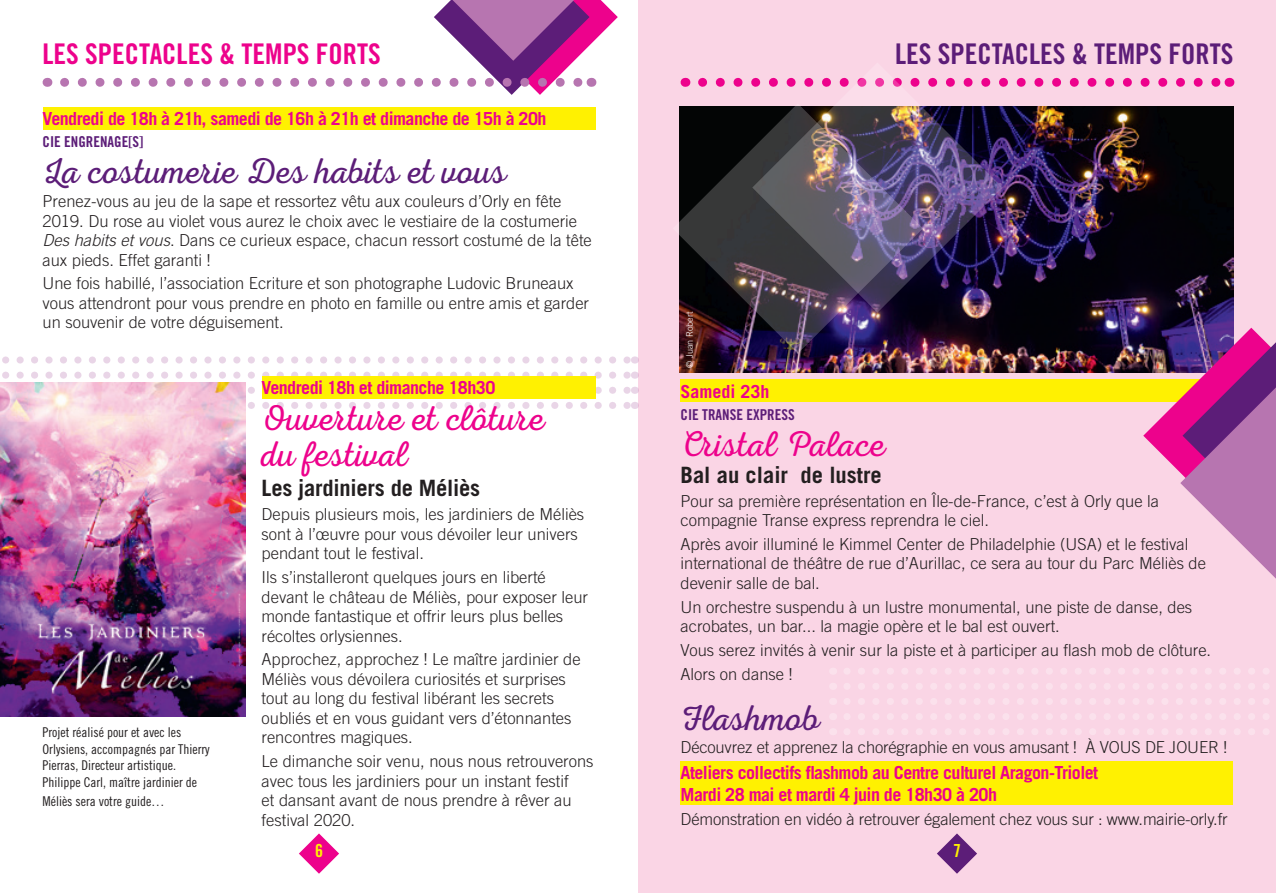
<style>
.page{position:relative;width:1276px;height:893px;background:#fff}
.page>*{position:absolute;margin:0;border:0;box-sizing:border-box;transform-origin:0 0}
.t1{font:300 36px/36px "Nexa Script";color:#ed028c}
.t2{font:300 36px "Nexa Script";color:#5c1d78}
.t3{font:28.5px "Trade Gothic Bold Cond Twenty";color:#5c1d78}
.t4{font:28.5px "Trade Gothic Bold Cond Twenty";color:#ed028c}
.t5{font:700 22.5px "Trade Gothic";letter-spacing:-.01em;color:#231f20}
.t6{font:700 18px/21.6px "Trade Gothic";letter-spacing:-.03em;color:#ed028c}
.t7{font:700 18px "Trade Gothic";color:#ed028c}
.t8{font:18px "Trade Gothic Bold Cond Twenty";color:#fff101}
.t9{font:300 16.5px/19.5px "Trade Gothic";color:#231f20}
.t10{font:15px "Trade Gothic Bold Cond Twenty";color:#5c1d78}
.t11{font:13.5px/16.5px "Trade Gothic Cond Eighteen";color:#231f20}
.t12{font:300 9px "Trade Gothic";color:#fff}
.s1{font-style:italic}
</style>
<div class="page">
<div style="left:638px;top:0;width:638px;height:893px;background:#fad5e5"></div>
<svg style="left:937px;top:833px;width:40px;height:41px"></svg>
<svg style="left:702px;top:78px;width:518px;height:9px"></svg>
<svg style="left:299px;top:833px;width:40px;height:41px"></svg>
<svg style="left:65px;top:0;width:553px;height:95px"></svg>
<div style="left:680px;top:761px;width:553px;height:22px;background:#fff101"></div>
<div style="left:680px;top:783px;width:553px;height:22px;background:#fff101"></div>
<svg style="left:847px;top:668px;width:422px;height:6px"></svg>
<svg style="left:847px;top:683px;width:422px;height:6px"></svg>
<svg style="left:847px;top:698px;width:422px;height:7px"></svg>
<svg style="left:847px;top:713px;width:422px;height:7px"></svg>
<svg style="left:847px;top:729px;width:422px;height:6px"></svg>
<svg style="left:2px;top:356px;width:625px;height:8px"></svg>
<svg style="left:2px;top:372px;width:625px;height:7px"></svg>
<svg style="left:248px;top:387px;width:379px;height:7px"></svg>
<svg style="left:248px;top:402px;width:379px;height:7px"></svg>
<div style="left:680px;top:379px;width:553px;height:23px;background:#fff101"></div>
<img style="left:680px;top:106px;width:553px;height:266px">
<img style="left:679px;top:106px;width:244px;height:248px">
<img style="left:752px;top:77px;width:250px;height:236px">
<img style="left:0;top:383px;width:246px;height:333px">
<div style="left:261px;top:376px;width:334px;height:23px;background:#fff101"></div>
<div style="left:43px;top:107px;width:552px;height:22px;background:#fff101"></div>
<svg style="left:1143px;top:328px;width:133px;height:251px"></svg>
<h2 class="t4" style="left:43px;top:37px;width:340px">LES SPECTACLES &amp; TEMPS FORTS</h2>
<p class="t6" style="left:43px;top:108px;width:505px">Vendredi de 18h à 21h, samedi de 16h à 21h et dimanche de 15h à 20h</p>
<p class="t10" style="left:43px;top:133px;width:102px">CIE ENGRENAGE[S]</p>
<h1 class="t2" style="left:43px;top:150px;width:466px">La costumerie Des habits et vous</h1>
<p class="t9" style="left:43px;top:191px;width:551px">Prenez-vous au jeu de la sape et ressortez vêtu aux couleurs d’Orly en fête 2019. Du rose au violet vous aurez le choix avec le vestiaire de la costumerie <span class="s1">Des habits et vous</span>. Dans ce curieux espace, chacun ressort costumé de la tête aux pieds. Effet garanti !</p>
<p class="t9" style="left:43px;top:274px;width:548px">Une fois habillé, l’association Ecriture et son photographe Ludovic Bruneaux vous attendront pour vous prendre en photo en famille ou entre amis et garder un souvenir de votre déguisement.</p>
<p class="t11" style="left:43px;top:724px;width:169px">Projet réalisé pour et avec les Orlysiens, accompagnés par Thierry Pierras, Directeur artistique.<br>Philippe Carl, maître jardinier de</p>
<p class="t11" style="left:43px;top:793px;width:124px">Méliès sera votre guide…</p>
<p class="t6" style="left:261px;top:377px;width:235px">Vendredi 18h et dimanche 18h30</p>
<h1 class="t1" style="left:261px;top:400px;width:285px">Ouverture et clôture du festival</h1>
<h3 class="t5" style="left:261px;top:475px;width:220px">Les jardiniers de Méliès</h3>
<p class="t9" style="left:261px;top:504px;width:324px">Depuis plusieurs mois, les jardiniers de Méliès sont à l’œuvre pour vous dévoiler leur univers pendant tout le festival.</p>
<p class="t9" style="left:261px;top:567px;width:328px">Ils s’installeront quelques jours en liberté devant le château de Méliès, pour exposer leur monde fantastique et offrir leurs plus belles récoltes orlysiennes.</p>
<p class="t9" style="left:261px;top:649px;width:321px">Approchez, approchez ! Le maître jardinier de Méliès vous dévoilera curiosités et surprises tout au long du festival libérant les secrets oubliés et en vous guidant vers d’étonnantes rencontres magiques.</p>
<p class="t9" style="left:261px;top:751px;width:333px">Le dimanche soir venu, nous nous retrouverons avec tous les jardiniers pour un instant festif<br>et dansant avant de nous prendre à rêver au festival 2020.</p>
<p class="t8" style="left:315px;top:840px;width:9px">6</p>
<p class="t12" style="left:684px;top:368px;width:58px;rotate:-90deg">© Juan Robert</p>
<h2 class="t3" style="left:895px;top:37px;width:340px">LES SPECTACLES &amp; TEMPS FORTS</h2>
<p class="t7" style="left:680px;top:380px;width:91px">Samedi 23h</p>
<p class="t10" style="left:680px;top:405px;width:116px">CIE TRANSE EXPRESS</p>
<h1 class="t1" style="left:680px;top:425px;width:207px">Cristal Palace</h1>
<h3 class="t5" style="left:680px;top:461px;width:203px">Bal au clair de lustre</h3>
<p class="t9" style="left:680px;top:491px;width:480px">Pour sa première représentation en Île-de-France, c’est à Orly que la compagnie Transe express reprendra le ciel.</p>
<p class="t9" style="left:680px;top:534px;width:527px">Après avoir illuminé le Kimmel Center de Philadelphie (USA) et le festival international de théâtre de rue d’Aurillac, ce sera au tour du Parc Méliès de devenir salle de bal.</p>
<p class="t9" style="left:680px;top:597px;width:513px">Un orchestre suspendu à un lustre monumental, une piste de danse, des acrobates, un bar... la magie opère et le bal est ouvert.</p>
<p class="t9" style="left:680px;top:638px;width:532px;line-height:23.7px">Vous serez invités à venir sur la piste et à participer au flash mob de clôture.<br>Alors on danse !</p>
<h1 class="t2" style="left:680px;top:696px;width:141px">Flashmob</h1>
<p class="t9" style="left:680px;top:737px;width:548px">Découvrez et apprenez la chorégraphie en vous amusant ! À VOUS DE JOUER !</p>
<p class="t6" style="left:680px;top:762px;width:419px">Ateliers collectifs flashmob au Centre culturel Aragon-Triolet<br>Mardi 28 mai et mardi 4 juin de 18h30 à 20h</p>
<p class="t9" style="left:680px;top:809px;width:548px">Démonstration en vidéo à retrouver également chez vous sur : www.mairie-orly.fr</p>
<p class="t8" style="left:953px;top:840px;width:9px">7</p>
</div>
